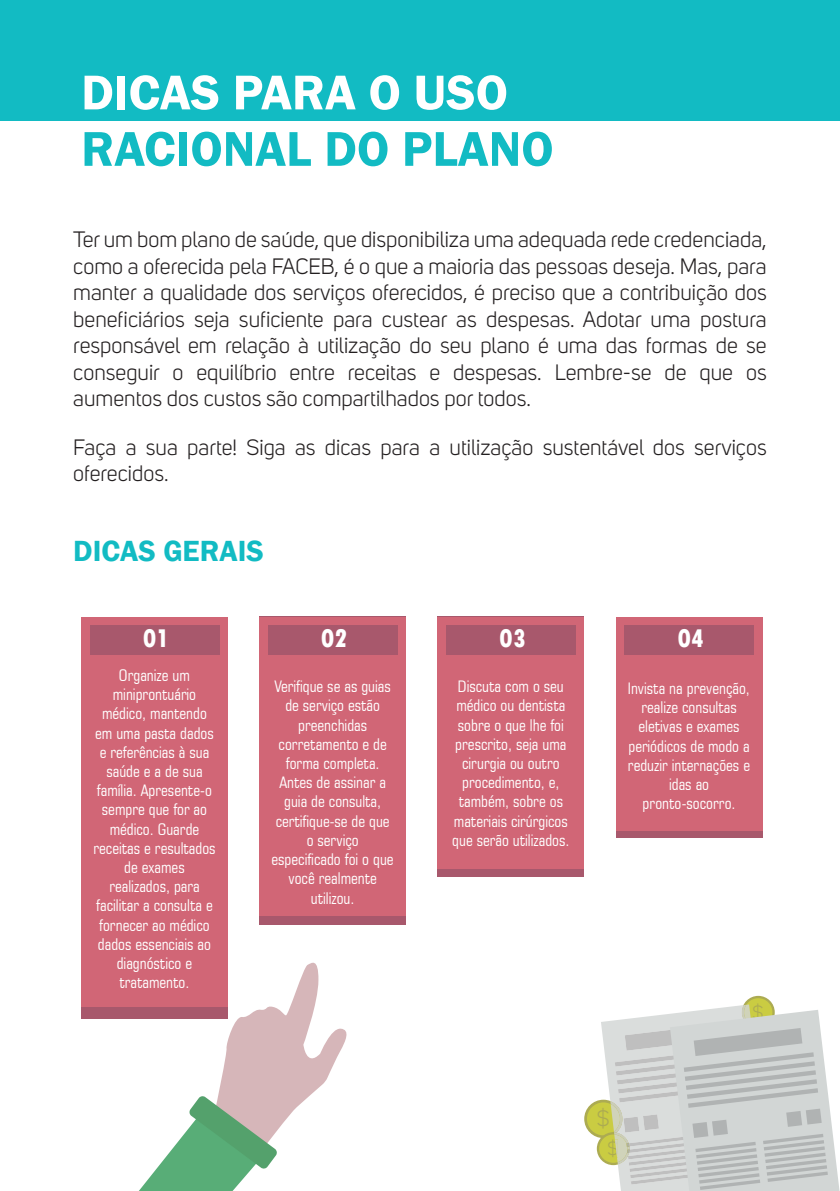
<style>
.page{position:relative;width:840px;height:1191px;background:#fff}
.page>*{position:absolute;margin:0;border:0;box-sizing:border-box;transform-origin:0 0}
.t1{font:600 50.6px "Franklin Gothic";color:#12bbc3}
.t2{font:600 50.6px "Franklin Gothic";color:#fff}
.t3{font:600 30px "Franklin Gothic";color:#12bbc3}
.t4{font:800 condensed 26.8px "Tw Cen";color:#fff}
.t5{font:22px/26.4px "Uni Sans";color:#231f20;text-align:justify}
.t6{font:22px "Uni Sans";color:#acab52}
.t7{font:18.8px "Uni Sans";color:#acab52}
.t8{font:condensed 16px/19.2px "Square 721 BT";color:#fff;text-align:center}
</style>
<div class="page">
<svg style="left:741px;top:995px;width:33px;height:33px"></svg>
<div style="left:743px;top:998px;width:29px;height:28px;background:#cacc42;border-radius:50%"></div>
<svg style="left:584px;top:1099px;width:38px;height:39px"></svg>
<div style="left:586px;top:1102px;width:33px;height:33px;background:#cacc42;border-radius:50%"></div>
<svg style="left:596px;top:1132px;width:33px;height:33px"></svg>
<svg style="left:598px;top:1134px;width:29px;height:28px"></svg>
<div style="left:615px;top:617px;width:147px;height:220px;background:linear-gradient(to right,#a8586c,#a8586c)"></div>
<div style="left:437px;top:617px;width:147px;height:259px;background:#a8586c"></div>
<div style="left:259px;top:617px;width:147px;height:308px;background:#a8586c"></div>
<div style="left:81px;top:617px;width:147px;height:389px;background:#d16676"></div>
<svg style="left:138px;top:962px;width:209px;height:229px"></svg>
<div style="left:0;top:0;width:839px;height:120px;background:#12bbc3"></div>
<div style="left:90px;top:625px;width:129px;height:29px;background:#a8586c"></div>
<div style="left:259px;top:617px;width:147px;height:298px;background:#d16676"></div>
<div style="left:268px;top:625px;width:129px;height:29px;background:#a8586c"></div>
<div style="left:437px;top:617px;width:147px;height:251px;background:#d16676"></div>
<div style="left:446px;top:625px;width:129px;height:29px;background:#a8586c"></div>
<div style="left:615px;top:617px;width:147px;height:213px;background:#d16676"></div>
<div style="left:624px;top:625px;width:129px;height:29px;background:#a8586c"></div>
<svg style="left:600px;top:1004px;width:239px;height:187px;background:#d0d2ce"></svg>
<h1 class="t2" style="left:81px;top:61px;width:428px">DICAS PARA O USO</h1>
<h1 class="t1" style="left:81px;top:118px;width:473px">RACIONAL DO PLANO</h1>
<p class="t5" style="left:73px;top:227px;width:694px">Ter um bom plano de saúde, que disponibiliza uma adequada rede credenciada, como a oferecida pela FACEB, é o que a maioria das pessoas deseja. Mas, para manter a qualidade dos serviços oferecidos, é preciso que a contribuição dos beneficiários seja suficiente para custear as despesas. Adotar uma postura responsável em relação à utilização do seu plano é uma das formas de se conseguir o equilíbrio entre receitas e despesas. Lembre-se de que os aumentos dos custos são compartilhados por todos.</p>
<h3 class="t5" style="left:73px;top:434px;width:694px">Faça a sua parte! Siga as dicas para a utilização sustentável dos serviços oferecidos.</h3>
<h2 class="t3" style="left:73px;top:533px;width:192px">DICAS GERAIS</h2>
<h3 class="t4" style="left:143px;top:623px;width:28px">01</h3>
<p class="t8" style="left:93px;top:665px;width:124px">Organize um miniprontuário médico, mantendo em uma pasta dados e referências à sua saúde e a de sua família. Apresente-o sempre que for ao médico. Guarde receitas e resultados de exames realizados, para facilitar a consulta e fornecer ao médico dados essenciais ao diagnóstico e tratamento.</p>
<h3 class="t4" style="left:321px;top:623px;width:28px">02</h3>
<p class="t8" style="left:271px;top:677px;width:123px">Verifique se as guias de serviço estão preenchidas corretamento e de forma completa.<br>Antes de assinar a guia de consulta, certifique-se de que o serviço especificado foi o que você realmente utilizou.</p>
<h3 class="t4" style="left:499px;top:623px;width:28px">03</h3>
<p class="t8" style="left:452px;top:677px;width:119px">Discuta com o seu médico ou dentista sobre o que lhe foi prescrito, seja uma cirurgia ou outro procedimento, e, também, sobre os materiais cirúrgicos que serão utilizados.</p>
<h3 class="t4" style="left:677px;top:623px;width:28px">04</h3>
<p class="t8" style="left:627px;top:678px;width:123px">Invista na prevenção, realize consultas eletivas e exames periódicos de modo a reduzir internações e idas ao pronto-socorro.</p>
<h3 class="t6" style="left:596px;top:1106px;width:14px">$</h3>
<p class="t7" style="left:607px;top:1137px;width:12px">$</p>
<p class="t7" style="left:752px;top:1001px;width:12px">$</p>
</div>
